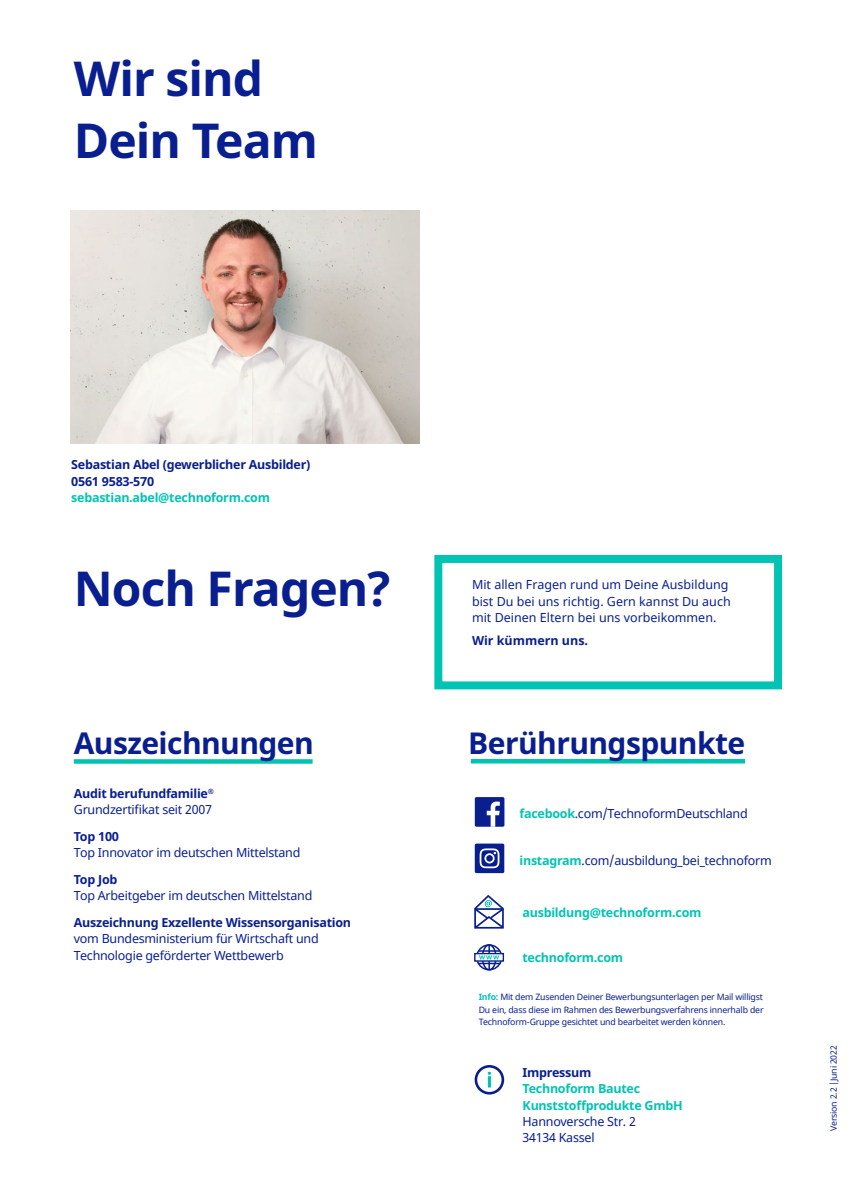
<style>
.page{position:relative;width:851px;height:1188px;background:#fff}
.page>*{position:absolute;margin:0;border:0;box-sizing:border-box;transform-origin:0 0}
.t1{font:700 48px/62.4px "Noto Sans";letter-spacing:-.02em;color:#0a1f8f}
.t2{font:700 30px "Noto Sans";letter-spacing:-.02em;color:#0a1f8f}
.t3{font:12.5px/16.2px "Noto Sans";letter-spacing:-.02em;color:#0a1f8f}
.t4{font:700 12.5px/16.2px "Noto Sans";letter-spacing:-.02em;color:#0a1f8f}
.t5{font:700 12.5px/16.2px "Noto Sans";letter-spacing:-.02em;color:#00c4b3}
.t6{font:12.5px/16.2px "Noto Sans";color:#0a1f8f}
.t7{font:700 12.5px "Noto Sans";color:#0a1f8f}
.t8{font:8.75px/12.5px "Noto Sans";letter-spacing:-.02em;color:#0a1f8f;text-align:justify}
.s1{font-weight:700}
.s2{font-weight:700;color:#00c4b3}
</style>
<div class="page">
<img style="left:71px;top:211px;width:348px;height:232px">
<svg style="left:74px;top:759px;width:238px;height:4px"></svg>
<div style="left:434px;top:555px;width:347px;height:134px;border:8px solid #00c4b3"></div>
<div style="left:471px;top:758px;width:273px;height:5px;background:#00c4b3"></div>
<div style="left:474px;top:1064px;width:30px;height:30px;border:3px solid #0a1f8f;border-radius:50%"></div>
<svg style="left:487px;top:1071px;width:4px;height:16px"></svg>
<div style="left:474px;top:952px;width:30px;height:9px;border:1px solid #0a1f8f"></div>
<svg style="left:475px;top:944px;width:28px;height:26px"></svg>
<svg style="left:474px;top:894px;width:30px;height:35px"></svg>
<div style="left:474px;top:907px;width:29px;height:21px;border:2px solid #0a1f8f"></div>
<div style="left:474px;top:796px;width:30px;height:30px;background:#0a1f8f;border-radius:2px"></div>
<svg style="left:486px;top:801px;width:13px;height:25px"></svg>
<div style="left:474px;top:843px;width:30px;height:29px;background:#0a1f8f;border-radius:2px"></div>
<svg style="left:479px;top:848px;width:20px;height:20px"></svg>
<h1 class="t1" style="left:74px;top:48px;width:245px">Wir sind<br>Dein Team</h1>
<p class="t4" style="left:71px;top:457px;width:241px">Sebastian Abel (gewerblicher Ausbilder)<br>0561 9583-570</p>
<p class="t5" style="left:71px;top:489px;width:200px">sebastian.abel@technoform.com</p>
<h1 class="t1" style="left:74px;top:558px;width:318px">Noch Fragen?</h1>
<h2 class="t2" style="left:74px;top:721px;width:241px">Auszeichnungen</h2>
<p class="t3" style="left:74px;top:785px;width:141px"><span class="s1">Audit berufundfamilie</span><sup>®<br></sup>Grundzertifikat seit 2007</p>
<p class="t4" style="left:74px;top:828px;width:47px">Top 100</p>
<p class="t3" style="left:74px;top:844px;width:228px">Top Innovator im deutschen Mittelstand</p>
<p class="t4" style="left:74px;top:871px;width:45px">Top Job</p>
<p class="t3" style="left:74px;top:887px;width:240px">Top Arbeitgeber im deutschen Mittelstand</p>
<p class="t4" style="left:74px;top:914px;width:279px">Auszeichnung Exzellente Wissensorganisation</p>
<p class="t3" style="left:74px;top:930px;width:246px">vom Bundesministerium für Wirtschaft und<br>Technologie geförderter Wettbewerb</p>
<p class="t6" style="left:472px;top:577px;width:260px">Mit allen Fragen rund um Deine Ausbildung bist Du bei uns richtig. Gern kannst Du auch mit Deinen Eltern bei uns vorbeikommen.</p>
<p class="t7" style="left:472px;top:631px;width:118px">Wir kümmern uns.</p>
<h2 class="t2" style="left:468px;top:721px;width:278px">Berührungspunkte</h2>
<p class="t3" style="left:519px;top:805px;width:230px"><span class="s2">facebook</span>.com/TechnoformDeutschland</p>
<p class="t3" style="left:519px;top:852px;width:254px"><span class="s2">instagram</span>.com/ausbildung_bei_technoform</p>
<p class="t5" style="left:522px;top:904px;width:180px">ausbildung@technoform.com</p>
<p class="t5" style="left:522px;top:949px;width:102px">technoform.com</p>
<p class="t8" style="left:478px;top:990px;width:286px"><span class="s2">Info:</span> Mit dem Zusenden Deiner Bewerbungsunterlagen per Mail willigst Du ein, dass diese im Rahmen des Bewerbungsverfahrens innerhalb der Technoform-Gruppe gesichtet und bearbeitet werden können.</p>
<p class="t4" style="left:522px;top:1064px;width:70px">Impressum</p>
<p class="t5" style="left:522px;top:1080px;width:161px">Technoform Bautec<br>Kunststoffprodukte GmbH</p>
<p class="t3" style="left:522px;top:1113px;width:115px">Hannoversche Str. 2<br>34134 Kassel</p>
<p class="t8" style="left:827px;top:1130px;width:87px;rotate:-90deg">Version 2.2 |Juni 2022</p>
</div>
